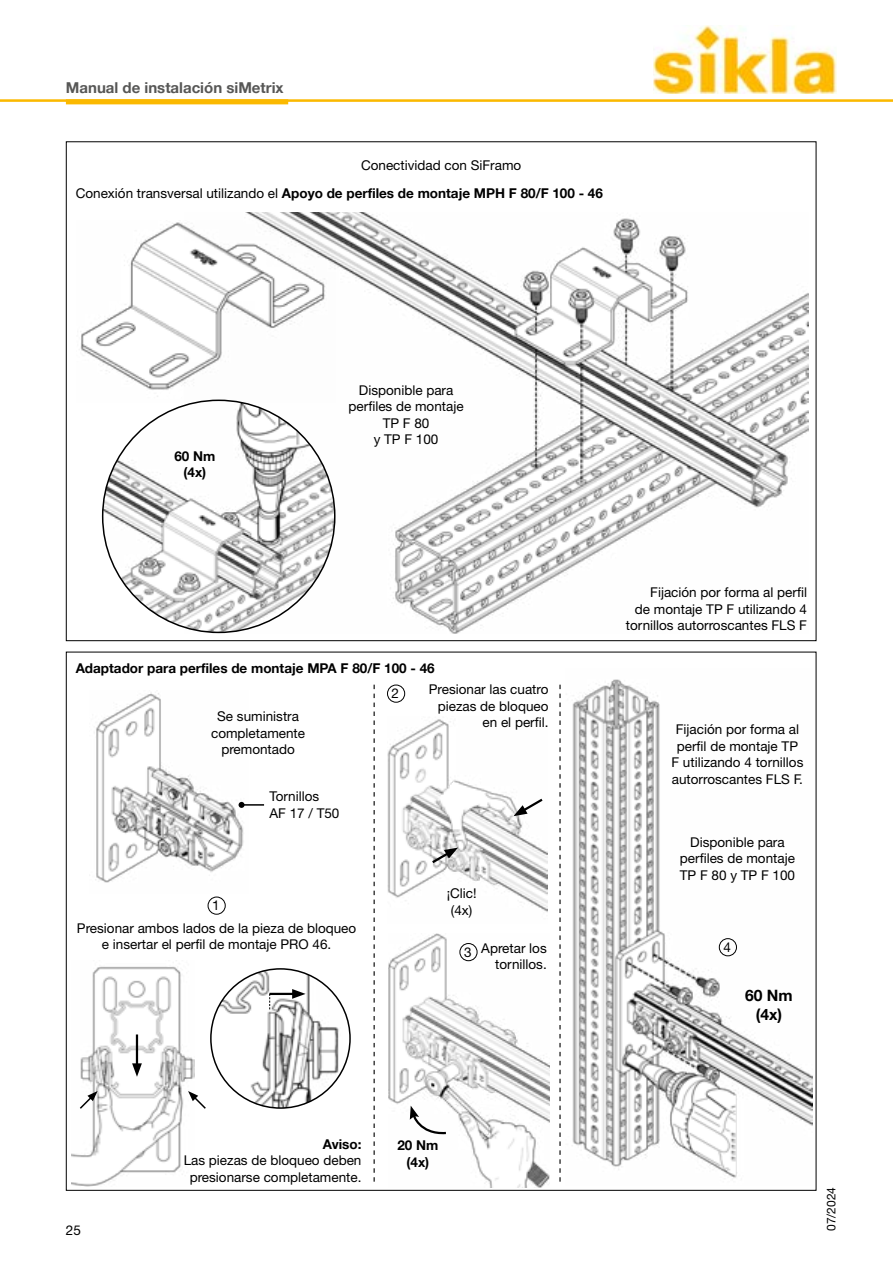
<style>
.page{position:relative;width:893px;height:1263px;background:#fff}
.page>*{position:absolute;margin:0;border:0;box-sizing:border-box;transform-origin:0 0}
.t1{font:700 15.6px/19.2px "Helvetica Neue LT Pro";color:#000;text-align:center}
.t2{font:700 15px "Helvetica Neue LT Pro";color:#575756}
.t3{font:13.5px/16.5px "Helvetica Neue LT Pro";color:#000;text-align:center}
.t4{font:700 13.5px/16.5px "Helvetica Neue LT Pro";color:#000;text-align:center}
.t5{font:12px "Helvetica Neue LT Pro";color:#000}
.s1{font-weight:700}
</style>
<div class="page">
<img style="left:185px;top:213px;width:623px;height:420px">
<img style="left:80px;top:220px;width:255px;height:183px">
<img style="left:94px;top:692px;width:150px;height:191px">
<img style="left:388px;top:933px;width:162px;height:254px">
<img style="left:71px;top:966px;width:124px;height:220px">
<hr style="left:136px;top:1034px;width:2px;height:33px;background:#000">
<svg style="left:132px;top:1063px;width:10px;height:14px"></svg>
<svg style="left:78px;top:1091px;width:20px;height:19px"></svg>
<svg style="left:188px;top:1091px;width:18px;height:19px"></svg>
<hr style="left:242px;top:804px;width:22px;height:2px;background:#000">
<svg style="left:239px;top:802px;width:6px;height:6px"></svg>
<svg style="left:410px;top:1105px;width:38px;height:30px"></svg>
<img style="left:572px;top:679px;width:240px;height:499px">
<img style="left:103px;top:400px;width:232px;height:232px;border-radius:116px">
<img style="left:211px;top:969px;width:133px;height:139px">
<svg style="left:269px;top:995px;width:1px;height:14px"></svg>
<hr style="left:269px;top:993px;width:27px;height:2px;background:#000">
<svg style="left:292px;top:989px;width:14px;height:10px"></svg>
<div style="left:208px;top:897px;width:18px;height:17px;border:1px solid #000;border-radius:50%"></div>
<svg style="left:374px;top:685px;width:1px;height:497px"></svg>
<div style="left:719px;top:938px;width:18px;height:18px;border:1px solid #000;border-radius:50%"></div>
<img style="left:387px;top:719px;width:160px;height:193px">
<svg style="left:559px;top:685px;width:2px;height:497px"></svg>
<svg style="left:430px;top:847px;width:28px;height:18px"></svg>
<svg style="left:513px;top:797px;width:32px;height:19px"></svg>
<div style="left:387px;top:685px;width:18px;height:18px;border:1px solid #000;border-radius:50%"></div>
<div style="left:459px;top:943px;width:18px;height:18px;border:1px solid #000;border-radius:50%"></div>
<hr style="left:0;top:99px;width:893px;height:3px;background:#fbb900">
<div style="left:66px;top:99px;width:222px;height:5px;background:#fbb900"></div>
<img style="left:653px;top:25px;width:183px;height:68px">
<p class="t2" style="left:66px;top:79px;width:219px">Manual de instalación siMetrix</p>
<p class="t3" style="left:76px;top:151px;width:529px;line-height:27.8px;text-align:left;text-indent:285px">Conectividad con SiFramo<br>Conexión transversal utilizando el <span class="s1">Apoyo de perfiles de montaje MPH F 80/F 100 - 46</span></p>
<p class="t4" style="left:174px;top:447px;width:42px">60 Nm (4x)</p>
<p class="t3" style="left:349px;top:381px;width:117px">Disponible para perfiles de montaje<br>TP F 80<br>y TP F 100</p>
<p class="t4" style="left:76px;top:659px;width:361px">Adaptador para perfiles de montaje MPA F 80/F 100 - 46</p>
<p class="t3" style="left:211px;top:708px;width:96px">Se suministra completamente premontado</p>
<p class="t3" style="left:212px;top:897px;width:9px">1</p>
<p class="t3" style="left:269px;top:788px;width:72px;text-align:left">Tornillos<br>AF 17 / T50</p>
<p class="t3" style="left:392px;top:685px;width:9px">2</p>
<p class="t3" style="left:429px;top:681px;width:121px;text-align:right">Presionar las cuatro piezas de bloqueo en el perfil.</p>
<p class="t3" style="left:447px;top:885px;width:31px">¡Clic! (4x)</p>
<p class="t3" style="left:626px;top:584px;width:183px;text-align:right">Fijación por forma al perfil<br>de montaje TP F utilizando 4 tornillos autorroscantes FLS F</p>
<p class="t3" style="left:671px;top:721px;width:133px">Fijación por forma al perfil de montaje TP<br>F utilizando 4 tornillos autorroscantes FLS F.</p>
<p class="t3" style="left:680px;top:833px;width:117px">Disponible para perfiles de montaje<br>TP F 80 y TP F 100</p>
<p class="t3" style="left:77px;top:919px;width:281px">Presionar ambos lados de la pieza de bloqueo e insertar el perfil de montaje PRO 46.</p>
<p class="t3" style="left:464px;top:943px;width:9px">3</p>
<p class="t3" style="left:481px;top:939px;width:67px">Apretar los</p>
<p class="t3" style="left:723px;top:939px;width:9px">4</p>
<p class="t3" style="left:495px;top:956px;width:53px">tornillos.</p>
<p class="t1" style="left:745px;top:986px;width:49px">60 Nm (4x)</p>
<p class="t3" style="left:66px;top:1222px;width:17px">25</p>
<p class="t4" style="left:323px;top:1135px;width:40px">Aviso:</p>
<p class="t3" style="left:184px;top:1152px;width:179px">Las piezas de bloqueo deben presionarse completamente.</p>
<p class="t4" style="left:397px;top:1137px;width:42px">20 Nm (4x)</p>
<p class="t5" style="left:824px;top:1231px;width:46px;rotate:-90deg">07/2024</p>
</div>
